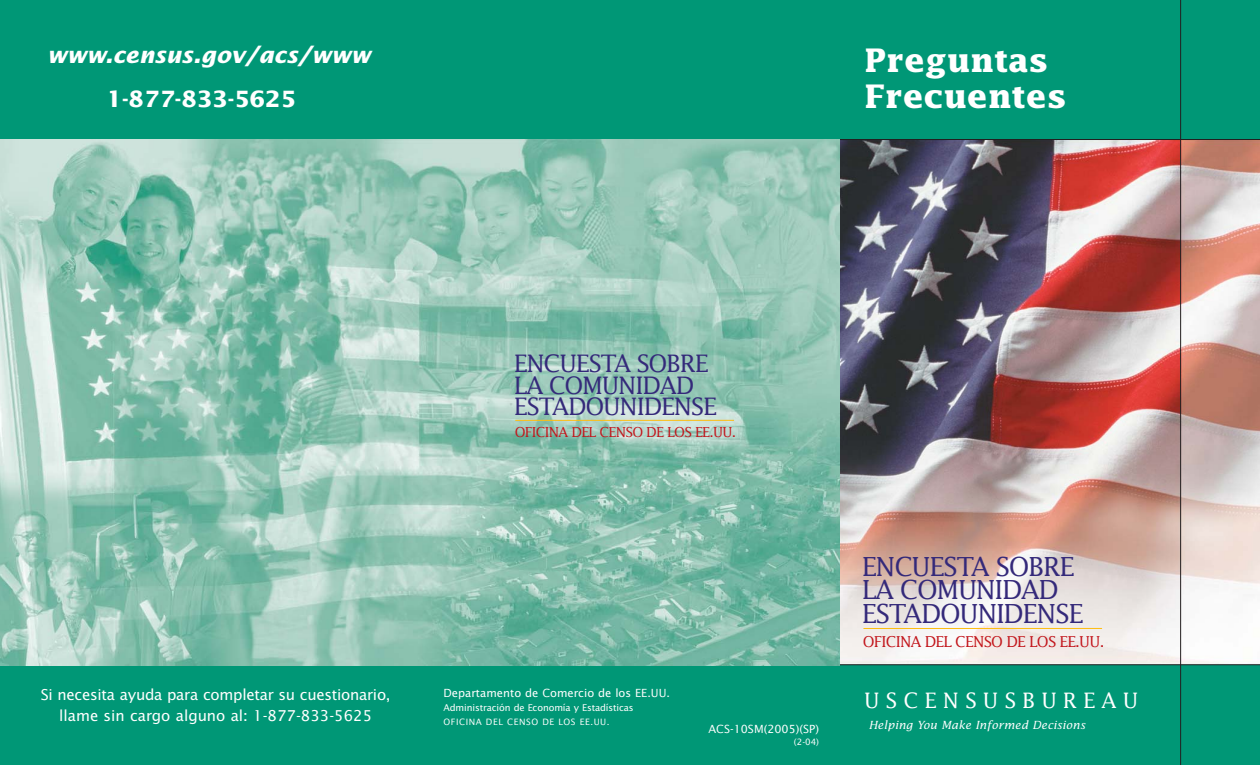
<style>
.page{position:relative;width:1260px;height:765px;background:#fff}
.page>*{position:absolute;margin:0;border:0;box-sizing:border-box;transform-origin:0 0}
.t1{font:700 32.5px/36.2px "Lucida";color:#fff}
.t2{font:26.25px/23.2px "Lucida";letter-spacing:-.05em;color:#34297a}
.t3{font:24px/21.2px "Lucida";letter-spacing:-.05em;color:#34297a}
.t4{font:italic 700 22.5px "Lucida Sans";color:#fff}
.t5{font:700 22.5px "Lucida Sans";color:#fff}
.t6{font:21.25px "Lucida";letter-spacing:.285em;color:#fff}
.t7{font:15px/21.2px "Lucida Sans";letter-spacing:-.02em;color:#fff;text-align:center}
.t8{font:15px "Lucida";letter-spacing:-.05em;color:#c2151b}
.t9{font:13.75px "Lucida";letter-spacing:-.05em;color:#c2151b}
.t10{font:11.25px "Lucida Sans";color:#fff}
.t11{font:italic 11.25px "Lucida";letter-spacing:.015em;color:#fff}
.t12{font:9.38px "Lucida Sans";letter-spacing:-.015em;color:#fff}
.t13{font:8.75px "Lucida Sans";letter-spacing:.065em;color:#fff}
</style>
<div class="page">
<img style="left:839px;top:140px;width:421px;height:525px">
<div style="left:0;top:0;width:1260px;height:140px;background:#009776"></div>
<div style="left:0;top:665px;width:1260px;height:100px;background:#009776"></div>
<hr style="left:839px;top:665px;width:421px;height:1px;background:#231f20">
<hr style="left:840px;top:139px;width:420px;height:1px;background:#231f20">
<img style="left:0;top:140px;width:839px;height:525px">
<hr style="left:863px;top:628px;width:239px;height:1px;background:#febd10">
<hr style="left:515px;top:420px;width:219px;height:1px;background:#febd10">
<hr style="left:1180px;top:0;width:1px;height:765px;background:#231f20">
<h3 class="t4" style="left:47px;top:46px;width:325px">www.census.gov/acs/www</h3>
<h3 class="t5" style="left:107px;top:90px;width:191px">1-877-833-5625</h3>
<h1 class="t1" style="left:865px;top:45px;width:203px">Preguntas<br>Frecuentes</h1>
<p class="t7" style="left:41px;top:685px;width:351px">Si necesita ayuda para completar su cuestionario, llame sin cargo alguno al: 1-877-833-5625</p>
<h3 class="t3" style="left:514px;top:355px;width:205px">ENCUESTA SOBRE<br>LA COMUNIDAD<br>ESTADOUNIDENSE</h3>
<p class="t9" style="left:515px;top:427px;width:223px">OFICINA DEL CENSO DE LOS EE.UU.</p>
<p class="t10" style="left:443px;top:688px;width:228px">Departamento de Comercio de los EE.UU.</p>
<p class="t12" style="left:443px;top:704px;width:192px">Administración de Economía y Estadísticas</p>
<p class="t13" style="left:443px;top:718px;width:168px">OFICINA DEL CENSO DE LOS EE.UU.</p>
<p class="t10" style="left:708px;top:724px;width:112px">ACS-10SM(2005)(SP)</p>
<p class="t13" style="left:794px;top:738px;width:27px">(2-04)</p>
<h2 class="t2" style="left:862px;top:557px;width:223px">ENCUESTA SOBRE<br>LA COMUNIDAD<br>ESTADOUNIDENSE</h2>
<p class="t8" style="left:863px;top:635px;width:243px">OFICINA DEL CENSO DE LOS EE.UU.</p>
<h3 class="t6" style="left:864px;top:692px;width:276px">USCENSUSBUREAU</h3>
<p class="t11" style="left:869px;top:720px;width:218px">Helping You Make Informed Decisions</p>
</div>
